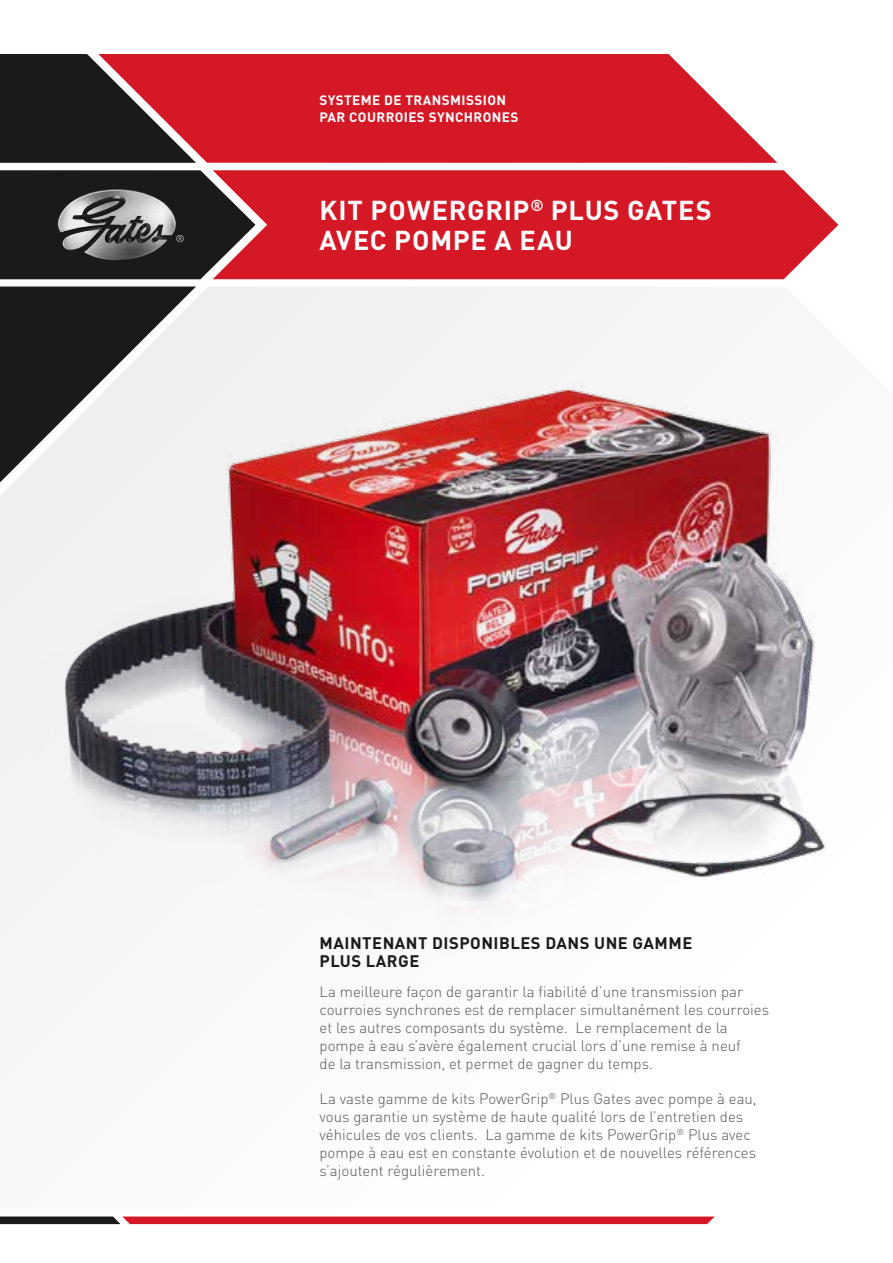
<style>
.page{position:relative;width:893px;height:1263px;background:#fff}
.page>*{position:absolute;margin:0;border:0;box-sizing:border-box;transform-origin:0 0}
.t1{font:700 27px/30px "DIN Pro";letter-spacing:.025em;color:#fff}
.t2{font:700 16.5px/18px "DIN Pro";letter-spacing:.03em;color:#1a1a18}
.t3{font:300 15px/18px "DIN Pro";color:#565656}
.t4{font:700 13.5px/16.2px "DIN Pro";letter-spacing:.03em;color:#fff}
</style>
<div class="page">
<div style="left:255px;top:170px;width:572px;height:43px;background:#d51825"></div>
<svg style="left:0;top:170px;width:255px;height:43px;background:#4d3e3d"></svg>
<svg style="left:196px;top:54px;width:581px;height:109px;background:#d92e39"></svg>
<svg style="left:0;top:54px;width:196px;height:109px;background:#502627"></svg>
<svg style="left:0;top:1216px;width:715px;height:8px;background:#bc2b35"></svg>
<img style="left:0;top:213px;width:839px;height:723px">
<p class="t4" style="left:319px;top:91px;width:200px">SYSTEME DE TRANSMISSION<br>PAR COURROIES SYNCHRONES</p>
<h1 class="t1" style="left:319px;top:192px;width:394px">KIT POWERGRIP<sup>®</sup> PLUS GATES<br>AVEC POMPE A EAU</h1>
<p class="t2" style="left:320px;top:931px;width:374px">MAINTENANT DISPONIBLES DANS UNE GAMME<br>PLUS LARGE</p>
<p class="t3" style="left:320px;top:981px;width:451px">La meilleure façon de garantir la fiabilité d’une transmission par courroies synchrones est de remplacer simultanément les courroies et les autres composants du système. Le remplacement de la pompe à eau s’avère également crucial lors d’une remise à neuf<br>de la transmission, et permet de gagner du temps.</p>
<p class="t3" style="left:320px;top:1088px;width:439px">La vaste gamme de kits PowerGrip<sup>®</sup> Plus Gates avec pompe à eau, vous garantie un système de haute qualité lors de l’entretien des véhicules de vos clients. La gamme de kits PowerGrip<sup>®</sup> Plus avec pompe à eau est en constante évolution et de nouvelles références s’ajoutent régulièrement.</p>
</div>
